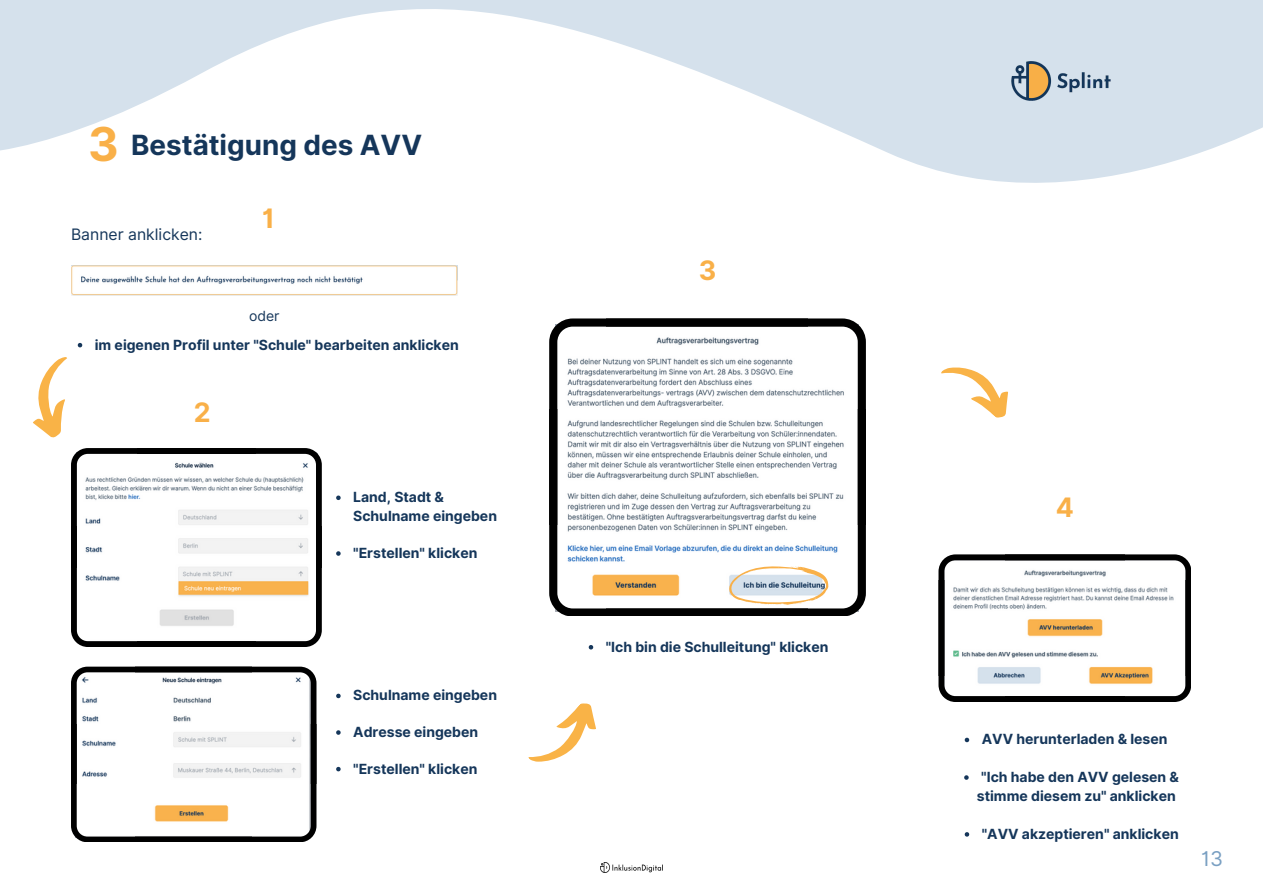
<style>
.page{position:relative;width:1263px;height:894px;background:#fff}
.page>*{position:absolute;margin:0;border:0;box-sizing:border-box;transform-origin:0 0}
.t1{font:700 46.65px "Inter";color:#f9b048}
.t2{font:700 27.75px "Inter";color:#15365a}
.t3{font:700 26.7px "Inter";color:#f9b048}
.t4{font:20.4px "Inter";color:#799fc2}
.t5{font:15.75px "Inter";color:#15365a}
.t6{font:700 13.95px/19px "Inter";color:#15365a}
.t7{font:13.95px "Inter";color:#15365a}
</style>
<div class="page">
<svg style="left:0;top:0;width:1263px;height:183px;fill:#d5e1ec"></svg>
<img style="left:1011px;top:61px;width:99px;height:39px">
<img style="left:71px;top:265px;width:387px;height:31px">
<svg style="left:549px;top:319px;width:58px;height:91px"></svg>
<svg style="left:607px;top:319px;width:259px;height:91px"></svg>
<svg style="left:808px;top:410px;width:58px;height:205px"></svg>
<svg style="left:549px;top:410px;width:259px;height:205px"></svg>
<svg style="left:78px;top:343px;width:4px;height:4px"></svg>
<svg style="left:589px;top:645px;width:4px;height:4px"></svg>
<svg style="left:726px;top:562px;width:102px;height:44px"></svg>
<svg style="left:336px;top:495px;width:5px;height:5px"></svg>
<svg style="left:336px;top:551px;width:5px;height:4px"></svg>
<svg style="left:336px;top:766px;width:5px;height:5px"></svg>
<svg style="left:336px;top:693px;width:5px;height:5px"></svg>
<svg style="left:336px;top:730px;width:5px;height:4px"></svg>
<svg style="left:71px;top:448px;width:251px;height:198px"></svg>
<svg style="left:71px;top:666px;width:245px;height:175px"></svg>
<svg style="left:938px;top:554px;width:253px;height:147px"></svg>
<svg style="left:965px;top:737px;width:4px;height:5px"></svg>
<svg style="left:964px;top:775px;width:5px;height:4px"></svg>
<svg style="left:965px;top:832px;width:4px;height:4px"></svg>
<img style="left:601px;top:862px;width:61px;height:10px">
<svg style="left:33px;top:357px;width:34px;height:81px"></svg>
<svg style="left:528px;top:703px;width:68px;height:59px"></svg>
<svg style="left:941px;top:367px;width:67px;height:51px"></svg>
<p class="t1" style="left:88px;top:116px;width:32px">3</p>
<p class="t2" style="left:131px;top:128px;width:292px">Bestätigung des AVV</p>
<p class="t5" style="left:71px;top:225px;width:133px">Banner anklicken:</p>
<p class="t3" style="left:262px;top:202px;width:14px">1</p>
<p class="t7" style="left:249px;top:307px;width:32px">oder</p>
<p class="t6" style="left:95px;top:335px;width:365px">im eigenen Profil unter "Schule" bearbeiten anklicken</p>
<p class="t3" style="left:194px;top:396px;width:18px">2</p>
<p class="t6" style="left:353px;top:487px;width:145px">Land, Stadt &amp;<br>Schulname eingeben</p>
<p class="t6" style="left:353px;top:543px;width:126px">"Erstellen" klicken</p>
<p class="t3" style="left:699px;top:254px;width:19px">3</p>
<p class="t3" style="left:1056px;top:491px;width:20px">4</p>
<p class="t6" style="left:606px;top:637px;width:224px">"Ich bin die Schulleitung" klicken</p>
<p class="t6" style="left:353px;top:685px;width:145px">Schulname eingeben</p>
<p class="t6" style="left:353px;top:722px;width:127px">Adresse eingeben</p>
<p class="t6" style="left:982px;top:729px;width:187px">AVV herunterladen &amp; lesen</p>
<p class="t6" style="left:981px;top:767px;width:199px">"Ich habe den AVV gelesen &amp;</p>
<p class="t6" style="left:977px;top:786px;width:200px">stimme diesem zu" anklicken</p>
<p class="t6" style="left:982px;top:824px;width:198px">"AVV akzeptieren" anklicken</p>
<p class="t6" style="left:353px;top:758px;width:126px">"Erstellen" klicken</p>
<p class="t4" style="left:1201px;top:846px;width:23px">13</p>
</div>
